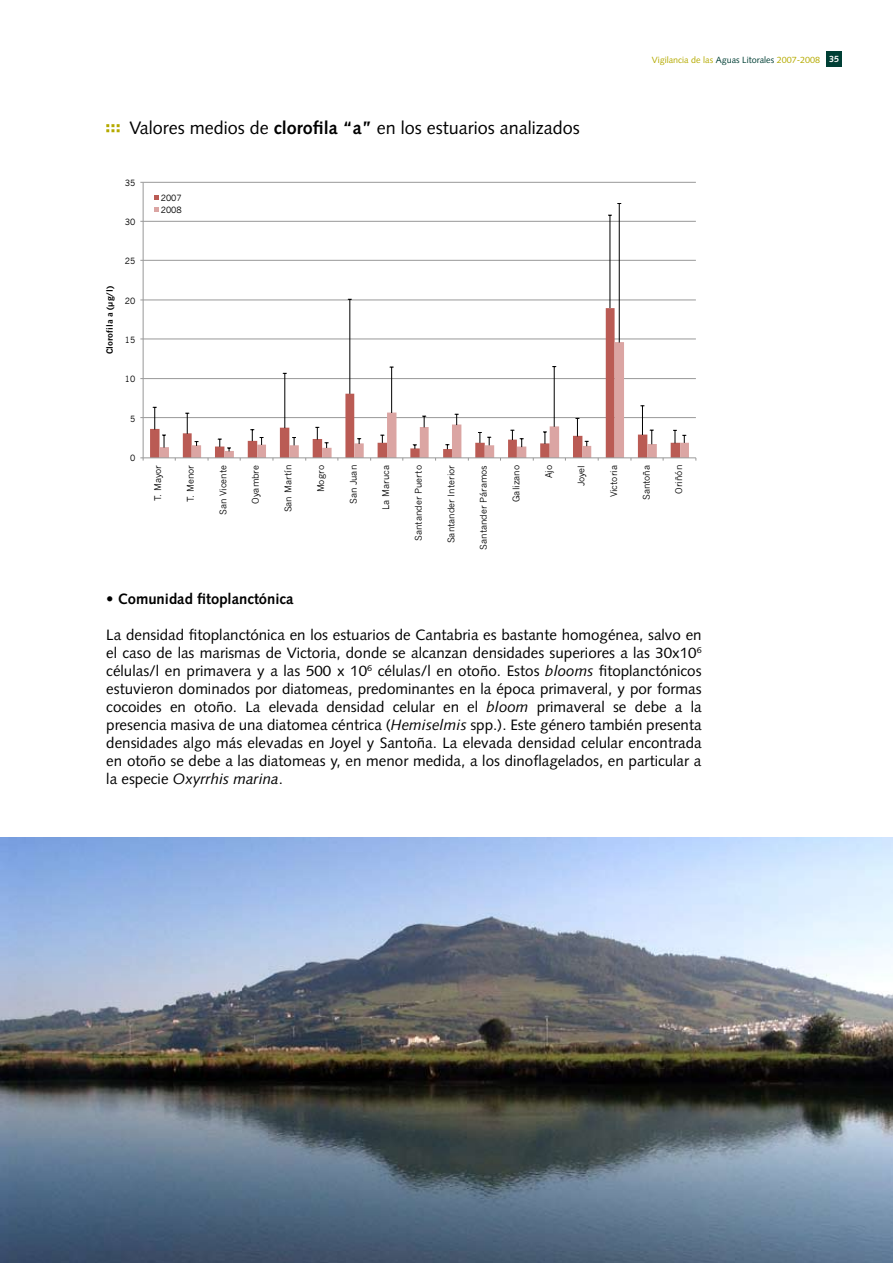
<style>
.page{position:relative;width:893px;height:1263px;background:#fff}
.page>*{position:absolute;margin:0;border:0;box-sizing:border-box;transform-origin:0 0}
.t1{font:18px "Syntax";color:#000}
.t2{font:15px/18px "Syntax";color:#000;text-align:justify}
.t3{font:700 15px "Syntax";color:#000}
.t4{font:9px "News Gothic";color:#000}
.t5{font:9px "Syntax";color:#b5aa00}
.t6{font:8.4px/12.1px "News Gothic";color:#000}
.t7{font:700 8.4px "News Gothic";color:#000}
.s1{color:#003f35}
.s2{font-weight:700;color:#fff}
.s3{font-weight:700}
.s4{font-weight:400}
.s5{font-style:italic}
</style>
<div class="page">
<div style="left:826px;top:51px;width:16px;height:16px;background:#003f35"></div>
<svg style="left:140px;top:181px;width:557px;height:280px"></svg>
<svg style="left:106px;top:124px;width:14px;height:8px"></svg>
<img style="left:0;top:838px;width:893px;height:425px">
<p class="t5" style="left:652px;top:54px;width:189px">Vigilancia de las <span class="s1">Aguas Litorales</span> 2007-2008 <span class="s2">35</span></p>
<p class="t1" style="left:129px;top:117px;width:452px">Valores medios de <span class="s3">clorofila “a”</span> en los estuarios analizados</p>
<p class="t6" style="left:125px;top:177px;width:12px">35</p>
<p class="t6" style="left:125px;top:217px;width:12px">30</p>
<p class="t7" style="left:107px;top:347px;width:70px;rotate:-90deg">Clorofil a (ug/l)</p>
<p class="t7" style="left:104px;top:354px;width:70px;rotate:-90deg">Clorofila a (µg/l)</p>
<p class="t6" style="left:125px;top:256px;width:12px">25</p>
<p class="t6" style="left:125px;top:295px;width:12px">20</p>
<p class="t6" style="left:125px;top:335px;width:12px">15</p>
<p class="t6" style="left:125px;top:374px;width:12px">10</p>
<p class="t6" style="left:130px;top:413px;width:7px">5</p>
<p class="t6" style="left:130px;top:453px;width:7px">0</p>
<p class="t6" style="left:161px;top:193px;width:22px">2007<br>2008</p>
<p class="t4" style="left:153px;top:501px;width:37px;rotate:-90deg">T. Mayor</p>
<p class="t4" style="left:185px;top:502px;width:38px;rotate:-90deg">T. Menor</p>
<p class="t4" style="left:218px;top:515px;width:52px;rotate:-90deg">San Vicente</p>
<p class="t4" style="left:250px;top:504px;width:40px;rotate:-90deg">Oyambre</p>
<p class="t4" style="left:283px;top:512px;width:49px;rotate:-90deg">San Martín</p>
<p class="t4" style="left:316px;top:492px;width:29px;rotate:-90deg">Mogro</p>
<p class="t4" style="left:348px;top:504px;width:41px;rotate:-90deg">San Juan</p>
<p class="t4" style="left:381px;top:510px;width:46px;rotate:-90deg">La Maruca</p>
<p class="t4" style="left:413px;top:541px;width:77px;rotate:-90deg">Santander Puerto</p>
<p class="t4" style="left:446px;top:543px;width:80px;rotate:-90deg">Santander Interior</p>
<p class="t4" style="left:478px;top:549px;width:86px;rotate:-90deg">Santander Páramos</p>
<p class="t4" style="left:511px;top:502px;width:38px;rotate:-90deg">Galizano</p>
<p class="t4" style="left:543px;top:478px;width:15px;rotate:-90deg">Ajo</p>
<p class="t4" style="left:576px;top:486px;width:23px;rotate:-90deg">Joyel</p>
<p class="t4" style="left:609px;top:497px;width:34px;rotate:-90deg">Victoria</p>
<p class="t4" style="left:641px;top:500px;width:37px;rotate:-90deg">Santoña</p>
<p class="t4" style="left:674px;top:494px;width:30px;rotate:-90deg">Oriñón</p>
<p class="t6" style="left:154px;top:499px;width:35px;rotate:-90deg">T. Mayor</p>
<p class="t6" style="left:187px;top:500px;width:36px;rotate:-90deg">T. Menor</p>
<p class="t6" style="left:219px;top:512px;width:48px;rotate:-90deg">San Vicente</p>
<p class="t6" style="left:252px;top:502px;width:37px;rotate:-90deg">Oyambre</p>
<p class="t6" style="left:284px;top:514px;width:50px;rotate:-90deg">Saja Besaya</p>
<p class="t6" style="left:317px;top:491px;width:27px;rotate:-90deg">Mogro</p>
<p class="t6" style="left:349px;top:502px;width:38px;rotate:-90deg">San Juan</p>
<p class="t6" style="left:382px;top:508px;width:43px;rotate:-90deg">La Maruca</p>
<p class="t6" style="left:414px;top:520px;width:55px;rotate:-90deg">Bahía_Puerto</p>
<p class="t6" style="left:447px;top:522px;width:58px;rotate:-90deg">Bahia_Interior</p>
<p class="t6" style="left:480px;top:528px;width:64px;rotate:-90deg">Bahia_Páramos</p>
<p class="t6" style="left:512px;top:500px;width:36px;rotate:-90deg">Galizano</p>
<p class="t6" style="left:545px;top:478px;width:14px;rotate:-90deg">Ajo</p>
<p class="t6" style="left:577px;top:485px;width:21px;rotate:-90deg">Joyel</p>
<p class="t6" style="left:610px;top:496px;width:32px;rotate:-90deg">Victoria</p>
<p class="t6" style="left:642px;top:498px;width:34px;rotate:-90deg">Santoña</p>
<p class="t6" style="left:675px;top:492px;width:28px;rotate:-90deg">Oriñón</p>
<p class="t3" style="left:106px;top:590px;width:189px"><span class="s4">•</span> Comunidad fitoplanctónica</p>
<p class="t2" style="left:106px;top:626px;width:597px">La densidad fitoplanctónica en los estuarios de Cantabria es bastante homogénea, salvo en el caso de las marismas de Victoria, donde se alcanzan densidades superiores a las 30x10<sup>6 </sup>células/l en primavera y a las 500 x 10<sup>6</sup> células/l en otoño. Estos <span class="s5">blooms</span> fitoplanctónicos estuvieron dominados por diatomeas, predominantes en la época primaveral, y por formas cocoides en otoño. La elevada densidad celular en el <span class="s5">bloom</span> primaveral se debe a la presencia masiva de una diatomea céntrica (<span class="s5">Hemiselmis</span> spp.). Este género también presenta densidades algo más elevadas en Joyel y Santoña. La elevada densidad celular encontrada en otoño se debe a las diatomeas y, en menor medida, a los dinoflagelados, en particular a la especie <span class="s5">Oxyrrhis marina</span>.</p>
</div>
